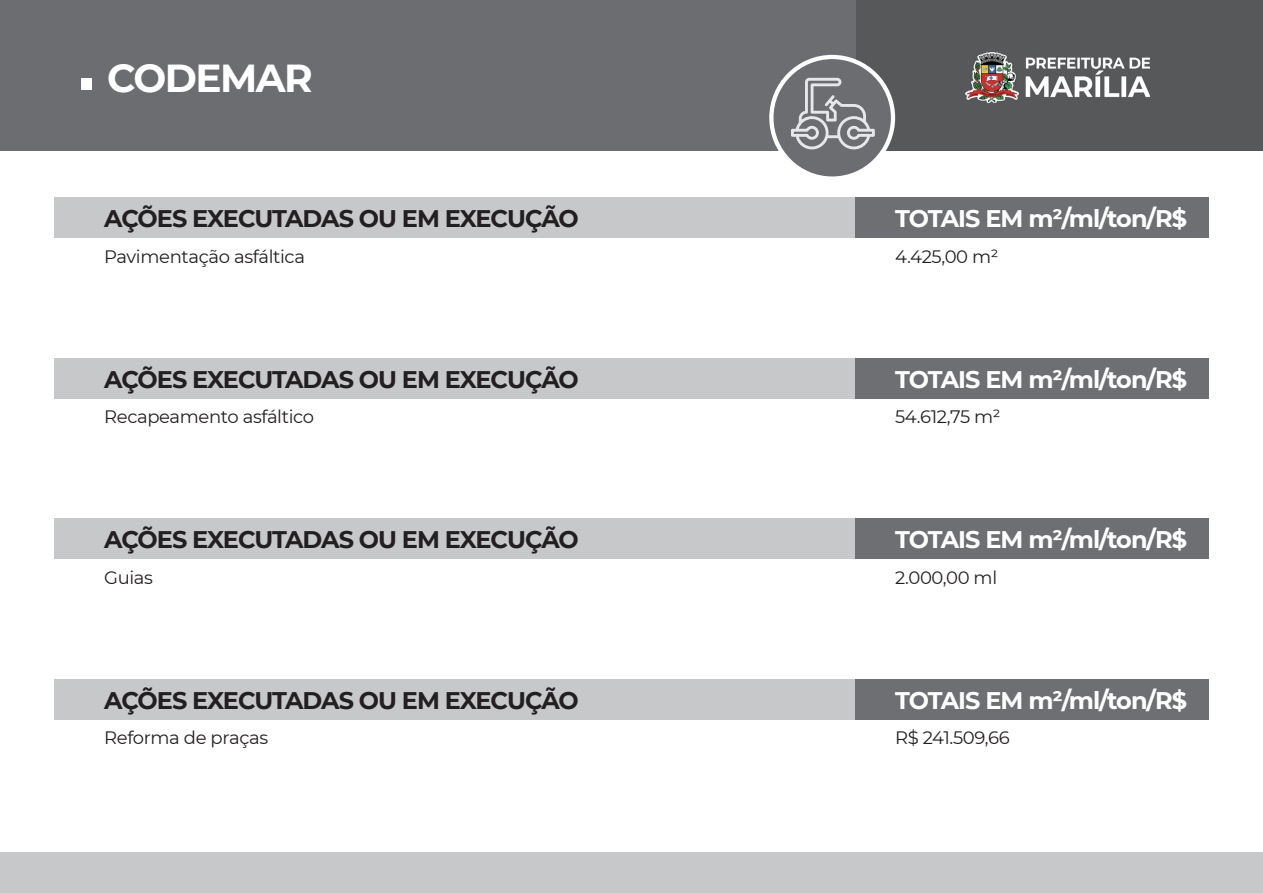
<style>
.page{position:relative;width:1263px;height:893px;background:#fff}
.page>*{position:absolute;margin:0;border:0;box-sizing:border-box;transform-origin:0 0}
.t1{font:700 39px "Montserrat";letter-spacing:-.04em;color:#fff}
.t2{font:700 24px "Montserrat";letter-spacing:-.045em;color:#231f20}
.t3{font:700 24px "Montserrat";letter-spacing:-.04em;color:#fff}
.t4{font:18px "Montserrat";letter-spacing:-.02em;color:#231f20}
</style>
<div class="page">
<div style="left:0;top:0;width:1263px;height:150px;background:#6c6d70"></div>
<div style="left:856px;top:0;width:407px;height:150px;background:#57585a"></div>
<div style="left:54px;top:198px;width:801px;height:40px;background:#c7c8ca"></div>
<div style="left:54px;top:358px;width:801px;height:41px;background:#c7c8ca"></div>
<div style="left:54px;top:519px;width:801px;height:40px;background:#c7c8ca"></div>
<div style="left:54px;top:679px;width:801px;height:41px;background:#c7c8ca"></div>
<div style="left:0;top:853px;width:1263px;height:40px;background:#c7c8ca"></div>
<div style="left:855px;top:198px;width:354px;height:40px;background:#6d6f72"></div>
<div style="left:855px;top:358px;width:354px;height:41px;background:#6d6f72"></div>
<div style="left:855px;top:519px;width:354px;height:40px;background:#6d6f72"></div>
<div style="left:855px;top:679px;width:354px;height:41px;background:#6d6f72"></div>
<div style="left:82px;top:79px;width:10px;height:11px;background:#fff"></div>
<div style="left:771px;top:57px;width:122px;height:122px;background:#6c6d70;border-radius:50%"></div>
<div style="left:769px;top:55px;width:126px;height:126px;border:4px solid #fff;border-radius:50%"></div>
<img style="left:965px;top:53px;width:185px;height:51px">
<svg style="left:791px;top:78px;width:84px;height:71px"></svg>
<h1 class="t1" style="left:107px;top:50px;width:207px">CODEMAR</h1>
<p class="t2" style="left:104px;top:202px;width:476px">AÇÕES EXECUTADAS OU EM EXECUÇÃO</p>
<p class="t3" style="left:895px;top:202px;width:293px">TOTAIS EM m²/ml/ton/R$</p>
<p class="t4" style="left:104px;top:244px;width:202px">Pavimentação asfáltica</p>
<p class="t4" style="left:895px;top:244px;width:105px">4.425,00 m²</p>
<p class="t2" style="left:104px;top:362px;width:476px">AÇÕES EXECUTADAS OU EM EXECUÇÃO</p>
<p class="t3" style="left:895px;top:362px;width:293px">TOTAIS EM m²/ml/ton/R$</p>
<p class="t4" style="left:104px;top:404px;width:211px">Recapeamento asfáltico</p>
<p class="t4" style="left:895px;top:404px;width:107px">54.612,75 m²</p>
<p class="t2" style="left:104px;top:523px;width:476px">AÇÕES EXECUTADAS OU EM EXECUÇÃO</p>
<p class="t3" style="left:895px;top:523px;width:293px">TOTAIS EM m²/ml/ton/R$</p>
<p class="t4" style="left:104px;top:565px;width:50px">Guias</p>
<p class="t4" style="left:895px;top:565px;width:104px">2.000,00 ml</p>
<p class="t2" style="left:104px;top:683px;width:476px">AÇÕES EXECUTADAS OU EM EXECUÇÃO</p>
<p class="t3" style="left:895px;top:683px;width:293px">TOTAIS EM m²/ml/ton/R$</p>
<p class="t4" style="left:104px;top:726px;width:166px">Reforma de praças</p>
<p class="t4" style="left:895px;top:725px;width:116px">R$ 241.509,66</p>
</div>
